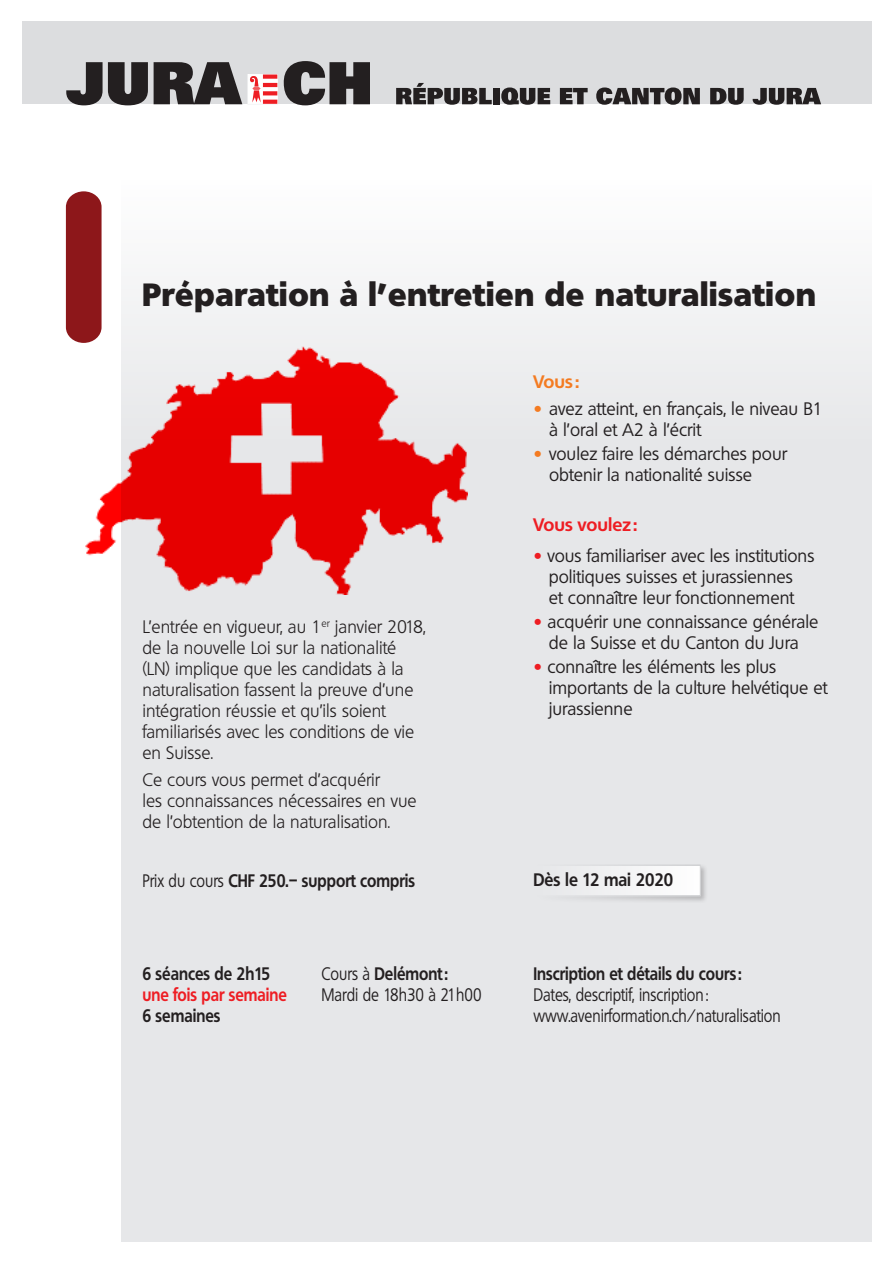
<style>
.page{position:relative;width:893px;height:1263px;background:#fff}
.page>*{position:absolute;margin:0;border:0;box-sizing:border-box;transform-origin:0 0}
.t1{font:800 31.2px "Quebec";letter-spacing:.03em;color:#231f20}
.t2{font:17.55px/21px "Quebec";color:#231f20}
.t3{font:300 17.55px/21px "Quebec";color:#231f20}
.t4{font:17.55px/21px "Quebec";color:#231f20;scale:.85 1}
.t5{font:700 17.55px "Quebec";color:#231f20;scale:.85 1}
.t6{font:700 17.55px "Quebec";color:#ee1d23;scale:.85 1}
.t7{font:700 17.55px "Quebec";color:#231f20;scale:.9 1}
.t8{font:700 17.55px "Quebec";color:#ee1d23}
.t9{font:700 17.55px "Quebec";color:#f47b21}
.s1{font-family:"Frutiger";font-weight:300;font-stretch:condensed;color:#f47b21}
.s2{font-weight:400}
.s3{font-weight:700}
.s4{font-family:"Frutiger";font-weight:300;font-stretch:condensed;color:#ee1d23}
</style>
<div class="page">
<div style="left:121px;top:180px;width:751px;height:1062px;background:#e6e7e9"></div>
<div style="left:18px;top:21px;width:854px;height:158px;background:#dcdddf"></div>
<div style="left:18px;top:104px;width:854px;height:75px;background:#fff"></div>
<svg style="left:66px;top:62px;width:82px;height:43px"></svg>
<svg style="left:154px;top:62px;width:88px;height:42px"></svg>
<svg style="left:283px;top:61px;width:87px;height:44px"></svg>
<svg style="left:396px;top:83px;width:96px;height:22px"></svg>
<div style="left:493px;top:88px;width:7px;height:16px;background:#231f20"></div>
<svg style="left:501px;top:87px;width:49px;height:18px"></svg>
<svg style="left:560px;top:88px;width:28px;height:16px"></svg>
<svg style="left:596px;top:87px;width:104px;height:18px"></svg>
<svg style="left:710px;top:88px;width:34px;height:17px"></svg>
<svg style="left:753px;top:88px;width:68px;height:17px"></svg>
<svg style="left:261px;top:76px;width:15px;height:26px"></svg>
<div style="left:248px;top:74px;width:30px;height:30px;border:1px solid #fff"></div>
<hr style="left:263px;top:83px;width:14px;height:4px;background:#ee1d23">
<svg style="left:263px;top:91px;width:14px;height:4px"></svg>
<svg style="left:263px;top:100px;width:14px;height:4px"></svg>
<svg style="left:263px;top:75px;width:14px;height:4px"></svg>
<svg style="left:250px;top:76px;width:11px;height:27px"></svg>
<div style="left:0;top:13px;width:21px;height:1238px;background:#fff"></div>
<svg style="left:66px;top:191px;width:36px;height:152px"></svg>
<div style="left:518px;top:863px;width:190px;height:41px;background:#231f20;opacity:.25"></div>
<div style="left:519px;top:865px;width:181px;height:31px;background:#f1f1f2;border:1px solid #d1d2d4"></div>
<img style="left:85px;top:346px;width:382px;height:249px">
<h1 class="t1" style="left:142px;top:274px;width:675px">Préparation à l’entretien de naturalisation</h1>
<p class="t9" style="left:533px;top:370px;width:47px">Vous :</p>
<p class="t2" style="left:549px;top:398px;width:275px;text-indent:-16px"><span class="s1">•</span> avez atteint, en français, le niveau B1 à l’oral et A2 à l’écrit</p>
<p class="t2" style="left:549px;top:443px;width:240px;text-indent:-16px"><span class="s1">•</span> voulez faire les démarches pour obtenir la nationalité suisse</p>
<p class="t3" style="left:142px;top:616px;width:285px">L’entrée en vigueur, au 1<sup>er</sup> janvier 2018, de la nouvelle Loi sur la nationalité (LN) implique que les candidats à la naturalisation fassent la preuve d’une intégration réussie et qu’ils soient familiarisés avec les conditions de vie en Suisse.</p>
<p class="t3" style="left:142px;top:769px;width:276px">Ce cours vous permet d’acquérir<br>les connaissances nécessaires en vue de l’obtention de la naturalisation.</p>
<p class="t5" style="left:142px;top:869px;width:322px"><span class="s2">Prix du cours</span> CHF 250.– support compris</p>
<p class="t5" style="left:142px;top:962px;width:152px">6 séances de 2h15</p>
<p class="t6" style="left:142px;top:983px;width:172px">une fois par semaine</p>
<p class="t5" style="left:142px;top:1004px;width:93px">6 semaines</p>
<p class="t4" style="left:321px;top:963px;width:190px">Cours à <span class="s3">Delémont:<br></span>Mardi de 18h30 à 21h00</p>
<p class="t8" style="left:533px;top:513px;width:105px">Vous voulez :</p>
<p class="t2" style="left:533px;top:545px;width:283px;text-align:center"><span class="s4">•</span> vous familiariser avec les institutions politiques suisses et jurassiennes<br>et connaître leur fonctionnement</p>
<p class="t2" style="left:533px;top:611px;width:286px;text-align:center"><span class="s4">•</span> acquérir une connaissance générale de la Suisse et du Canton du Jura</p>
<p class="t2" style="left:549px;top:656px;width:280px;text-indent:-15px"><span class="s4">•</span> connaître les éléments les plus importants de la culture helvétique et jurassienne</p>
<p class="t7" style="left:533px;top:868px;width:157px">Dès le 12 mai 2020</p>
<p class="t5" style="left:533px;top:962px;width:247px">Inscription et détails du cours :</p>
<p class="t4" style="left:533px;top:984px;width:293px">Dates, descriptif, inscription: www.avenirformation.ch/naturalisation</p>
</div>
